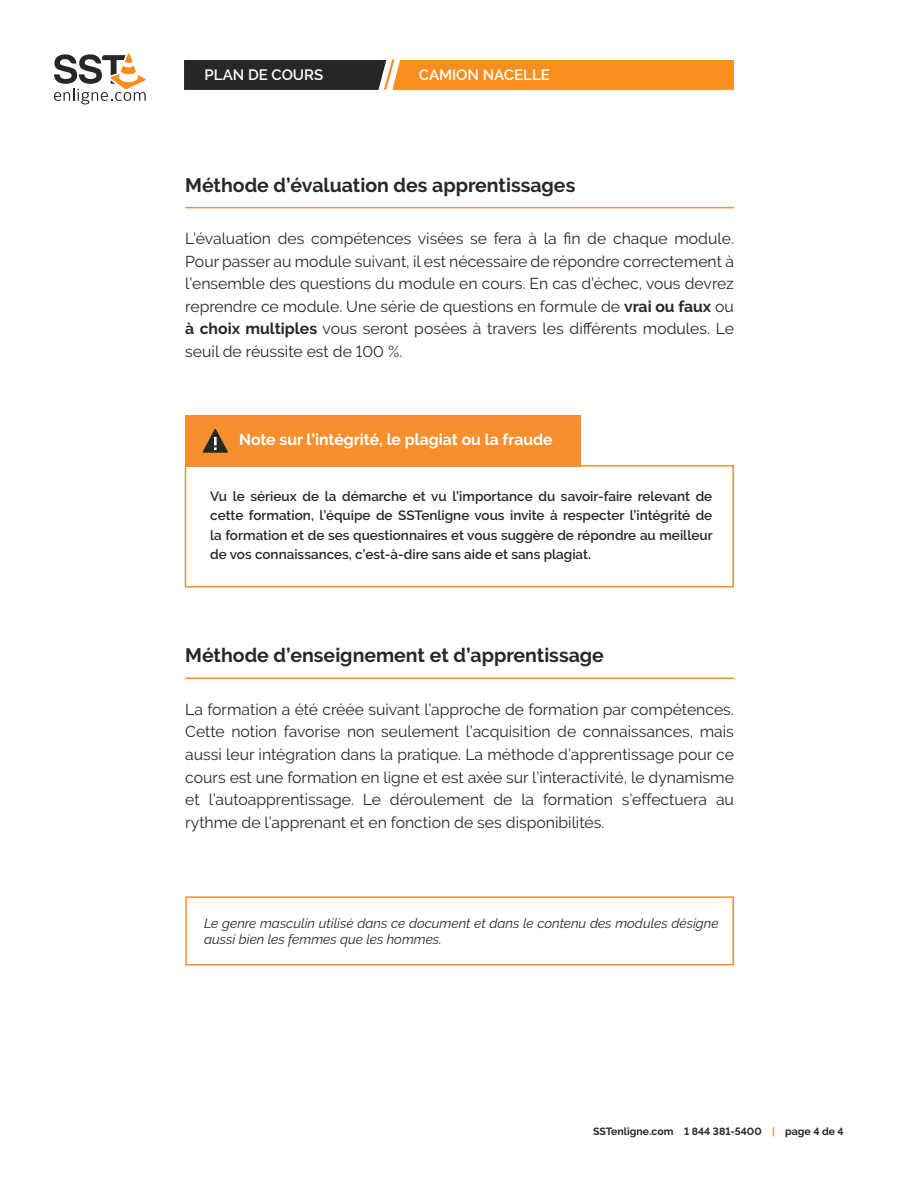
<style>
.page{position:relative;width:918px;height:1188px;background:#fff}
.page>*{position:absolute;margin:0;border:0;box-sizing:border-box;transform-origin:0 0}
.t1{font:700 19.5px "Rising Sun";color:#282728}
.t2{font:15.75px/22.5px "Rising Sun";color:#282728;text-align:justify}
.t3{font:700 15.75px "Rising Sun";color:#fff}
.t4{font:600 15px "Rising Sun";color:#fff}
.t5{font:600 13.5px/19.5px "Rising Sun";color:#282728;text-align:justify}
.t6{font:italic 13.5px/16.5px "Rising Sun";color:#282728}
.t7{font:700 10.5px "Rising Sun";color:#282728}
.s1{font-weight:700}
.s2{color:#f78e1e}
</style>
<div class="page">
<svg style="left:54px;top:54px;width:92px;height:50px"></svg>
<svg style="left:184px;top:59px;width:550px;height:31px;background:#af702d"></svg>
<hr style="left:185px;top:207px;width:549px;height:1px;background:#f78f2f">
<hr style="left:185px;top:678px;width:549px;height:1px;background:#f78f2f">
<div style="left:185px;top:896px;width:549px;height:70px;border:2px solid #f78f2f"></div>
<div style="left:185px;top:465px;width:549px;height:123px;border:2px solid #f78f2f"></div>
<div style="left:185px;top:415px;width:396px;height:51px;background:#f78f2f"></div>
<svg style="left:203px;top:429px;width:25px;height:24px"></svg>
<p class="t4" style="left:205px;top:66px;width:120px">PLAN DE COURS</p>
<p class="t4" style="left:419px;top:66px;width:132px">CAMION NACELLE</p>
<p class="t1" style="left:185px;top:174px;width:392px">Méthode d’évaluation des apprentissages</p>
<p class="t2" style="left:185px;top:227px;width:550px">L’évaluation des compétences visées se fera à la fin de chaque module.<br>Pour passer au module suivant, il est nécessaire de répondre correctement à l’ensemble des questions du module en cours. En cas d’échec, vous devrez reprendre ce module. Une série de questions en formule de <span class="s1">vrai ou faux</span> ou <span class="s1">à choix multiples</span> vous seront posées à travers les différents modules. Le seuil de réussite est de 100 %.</p>
<p class="t3" style="left:239px;top:431px;width:315px">Note sur l’intégrité, le plagiat ou la fraude</p>
<p class="t5" style="left:210px;top:486px;width:504px">Vu le sérieux de la démarche et vu l’importance du savoir-faire relevant de cette formation, l’équipe de SSTenligne vous invite à respecter l’intégrité de la formation et de ses questionnaires et vous suggère de répondre au meilleur de vos connaissances, c’est-à-dire sans aide et sans plagiat.</p>
<p class="t1" style="left:185px;top:644px;width:420px">Méthode d’enseignement et d’apprentissage</p>
<p class="t2" style="left:185px;top:698px;width:550px">La formation a été créée suivant l’approche de formation par compétences.<br>Cette notion favorise non seulement l’acquisition de connaissances, mais aussi leur intégration dans la pratique. La méthode d’apprentissage pour ce cours est une formation en ligne et est axée sur l’interactivité, le dynamisme et l’autoapprentissage. Le déroulement de la formation s’effectuera au rythme de l’apprenant et en fonction de ses disponibilités.</p>
<p class="t6" style="left:204px;top:915px;width:516px">Le genre masculin utilisé dans ce document et dans le contenu des modules désigne aussi bien les femmes que les hommes.</p>
<p class="t7" style="left:593px;top:1126px;width:252px">SSTenligne.com 1 844 381-5400 <span class="s2">|</span> page 4 de 4</p>
</div>
